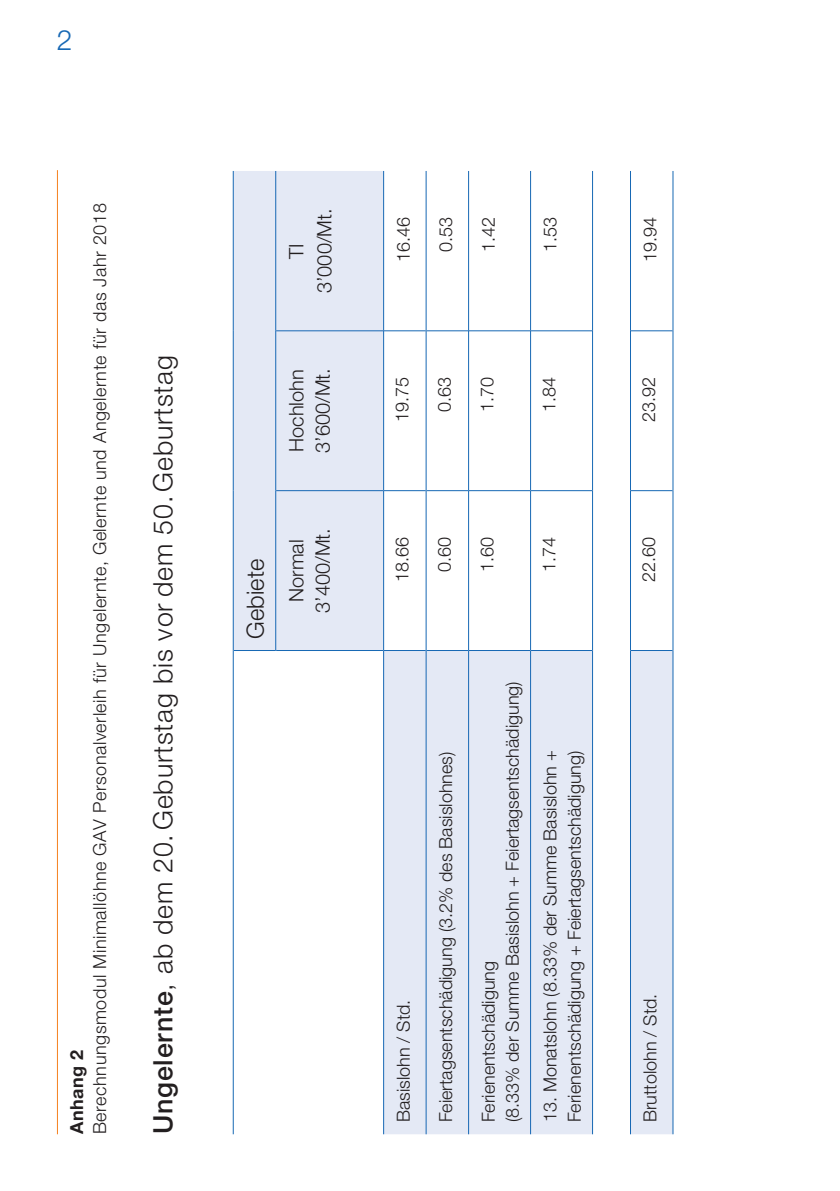
<style>
.page{position:relative;width:840px;height:1191px;background:#fff}
.page>*{position:absolute;margin:0;border:0;box-sizing:border-box;transform-origin:0 0}
.t1{font:300 28px "Helvetica Neue";color:#1768b4}
.t2{font:300 26.8px "Helvetica Neue";letter-spacing:.03em;color:#231f20}
.t3{font:300 23.8px "Helvetica Neue";color:#231f20}
.t4{font:300 20px/28px "Helvetica Neue";color:#231f20;text-align:center}
.t5{font:300 20px "Helvetica Neue LT Std";color:#231f20}
.t6{font:300 18px/24px "Helvetica Neue";color:#231f20}
.t7{font:300 18px/22.6px "Helvetica Neue";letter-spacing:.03em;color:#231f20}
.t8{font:300 18px "Helvetica Neue LT Std";color:#231f20}
.s1{font-weight:700}
.s2{font-family:"Helvetica Neue LT Std"}
.s3{font-weight:500}
</style>
<div class="page">
<svg style="left:234px;top:171px;width:438px;height:963px"></svg>
<hr style="left:233px;top:650px;width:1px;height:484px;background:#1768b4">
<hr style="left:233px;top:490px;width:1px;height:160px;background:#1768b4">
<hr style="left:233px;top:650px;width:42px;height:1px;background:#1768b4">
<hr style="left:233px;top:331px;width:1px;height:159px;background:#1768b4">
<hr style="left:233px;top:171px;width:1px;height:160px;background:#1768b4">
<hr style="left:275px;top:490px;width:1px;height:161px;background:#1768b4">
<hr style="left:276px;top:650px;width:107px;height:1px;background:#1768b4">
<hr style="left:275px;top:331px;width:1px;height:159px;background:#1768b4">
<hr style="left:275px;top:171px;width:1px;height:160px;background:#1768b4">
<hr style="left:276px;top:330px;width:107px;height:1px;background:#1768b4">
<hr style="left:276px;top:490px;width:107px;height:1px;background:#1768b4">
<hr style="left:383px;top:650px;width:1px;height:484px;background:#1768b4">
<hr style="left:383px;top:490px;width:1px;height:160px;background:#1768b4">
<hr style="left:383px;top:331px;width:1px;height:159px;background:#1768b4">
<hr style="left:384px;top:490px;width:41px;height:1px;background:#1768b4">
<hr style="left:383px;top:171px;width:1px;height:160px;background:#1768b4">
<hr style="left:426px;top:490px;width:42px;height:1px;background:#1768b4">
<hr style="left:468px;top:650px;width:1px;height:484px;background:#1768b4">
<hr style="left:468px;top:490px;width:1px;height:160px;background:#1768b4">
<hr style="left:468px;top:331px;width:1px;height:159px;background:#1768b4">
<hr style="left:468px;top:490px;width:62px;height:1px;background:#1768b4">
<hr style="left:468px;top:171px;width:1px;height:160px;background:#1768b4">
<hr style="left:530px;top:490px;width:62px;height:1px;background:#1768b4">
<hr style="left:592px;top:650px;width:1px;height:484px;background:#1768b4">
<hr style="left:592px;top:490px;width:1px;height:160px;background:#1768b4">
<hr style="left:592px;top:331px;width:1px;height:159px;background:#1768b4">
<hr style="left:592px;top:171px;width:1px;height:160px;background:#1768b4">
<hr style="left:630px;top:490px;width:42px;height:1px;background:#1768b4">
<hr style="left:384px;top:650px;width:41px;height:1px;background:#1768b4">
<hr style="left:384px;top:330px;width:41px;height:1px;background:#1768b4">
<hr style="left:425px;top:650px;width:1px;height:484px;background:#1768b4">
<hr style="left:425px;top:490px;width:1px;height:160px;background:#1768b4">
<hr style="left:426px;top:650px;width:42px;height:1px;background:#1768b4">
<hr style="left:425px;top:331px;width:1px;height:159px;background:#1768b4">
<hr style="left:425px;top:171px;width:1px;height:160px;background:#1768b4">
<hr style="left:426px;top:330px;width:42px;height:1px;background:#1768b4">
<hr style="left:468px;top:650px;width:62px;height:1px;background:#1768b4">
<hr style="left:468px;top:330px;width:62px;height:1px;background:#1768b4">
<hr style="left:530px;top:650px;width:1px;height:484px;background:#1768b4">
<hr style="left:530px;top:490px;width:1px;height:160px;background:#1768b4">
<hr style="left:530px;top:650px;width:62px;height:1px;background:#1768b4">
<hr style="left:530px;top:331px;width:1px;height:159px;background:#1768b4">
<hr style="left:530px;top:171px;width:1px;height:160px;background:#1768b4">
<hr style="left:530px;top:330px;width:62px;height:1px;background:#1768b4">
<hr style="left:629px;top:650px;width:1px;height:484px;background:#1768b4">
<hr style="left:629px;top:490px;width:1px;height:160px;background:#1768b4">
<hr style="left:630px;top:650px;width:42px;height:1px;background:#1768b4">
<hr style="left:629px;top:331px;width:1px;height:159px;background:#1768b4">
<hr style="left:629px;top:171px;width:1px;height:160px;background:#1768b4">
<hr style="left:630px;top:330px;width:42px;height:1px;background:#1768b4">
<hr style="left:672px;top:650px;width:1px;height:484px;background:#1768b4">
<hr style="left:672px;top:490px;width:1px;height:160px;background:#1768b4">
<hr style="left:672px;top:331px;width:1px;height:159px;background:#1768b4">
<hr style="left:672px;top:171px;width:1px;height:160px;background:#1768b4">
<hr style="left:57px;top:170px;width:1px;height:964px;background:#f58220">
<h1 class="t1" style="left:57px;top:23px;width:17px">2</h1>
<p class="t7" style="left:65px;top:1134px;width:932px;rotate:-90deg"><span class="s1">Anhang 2<br></span>Berechnungsmodul Minimallöhne GAV Personalverleih für Ungelernte, Gelernte und Angelernte für das Jahr 201<span class="s2">8</span></p>
<h2 class="t2" style="left:146px;top:1134px;width:780px;rotate:-90deg"><span class="s3">Ungelernte</span>, ab dem 20. Geburtstag bis vor dem 50. Geburtstag</h2>
<p class="t4" style="left:282px;top:293px;width:86px;rotate:-90deg">TI<br>3’000/Mt.</p>
<p class="t4" style="left:282px;top:452px;width:84px;rotate:-90deg">Hochlohn</p>
<p class="t5" style="left:310px;top:453px;width:86px;rotate:-90deg">3’600/Mt.</p>
<h3 class="t3" style="left:241px;top:638px;width:81px;rotate:-90deg">Gebiete</h3>
<p class="t4" style="left:282px;top:601px;width:64px;rotate:-90deg">Normal</p>
<p class="t5" style="left:310px;top:613px;width:86px;rotate:-90deg">3’400/Mt.</p>
<p class="t6" style="left:390px;top:262px;width:47px;rotate:-90deg">16.46</p>
<p class="t6" style="left:433px;top:252px;width:37px;rotate:-90deg">0.53</p>
<p class="t6" style="left:475px;top:252px;width:37px;rotate:-90deg">1.42</p>
<p class="t8" style="left:391px;top:422px;width:47px;rotate:-90deg">19.75</p>
<p class="t8" style="left:433px;top:412px;width:37px;rotate:-90deg">0.63</p>
<p class="t8" style="left:475px;top:412px;width:37px;rotate:-90deg">1.70</p>
<p class="t6" style="left:537px;top:252px;width:37px;rotate:-90deg">1.53</p>
<p class="t8" style="left:537px;top:412px;width:37px;rotate:-90deg">1.84</p>
<p class="t8" style="left:391px;top:581px;width:47px;rotate:-90deg">18.66</p>
<p class="t8" style="left:433px;top:571px;width:37px;rotate:-90deg">0.60</p>
<p class="t8" style="left:475px;top:571px;width:37px;rotate:-90deg">1.60</p>
<p class="t8" style="left:537px;top:571px;width:37px;rotate:-90deg">1.74</p>
<p class="t6" style="left:390px;top:1122px;width:124px;rotate:-90deg">Basislohn / Std.</p>
<p class="t6" style="left:433px;top:1122px;width:372px;rotate:-90deg">Feiertagsentschädigung (3.2% des Basislohnes)</p>
<p class="t6" style="left:475px;top:1122px;width:442px;rotate:-90deg">Ferienentschädigung<br>(8.33% der Summe Basislohn + Feiertagsentschädigung)</p>
<p class="t6" style="left:537px;top:1122px;width:374px;rotate:-90deg">13. Monatslohn (8.33% der Summe Basislohn +<br>Ferienentschädigung + Feiertagsentschädigung)</p>
<p class="t6" style="left:637px;top:262px;width:47px;rotate:-90deg">19.94</p>
<p class="t8" style="left:637px;top:422px;width:47px;rotate:-90deg">23.92</p>
<p class="t8" style="left:637px;top:581px;width:47px;rotate:-90deg">22.60</p>
<p class="t6" style="left:637px;top:1122px;width:130px;rotate:-90deg">Bruttolohn / Std.</p>
</div>
